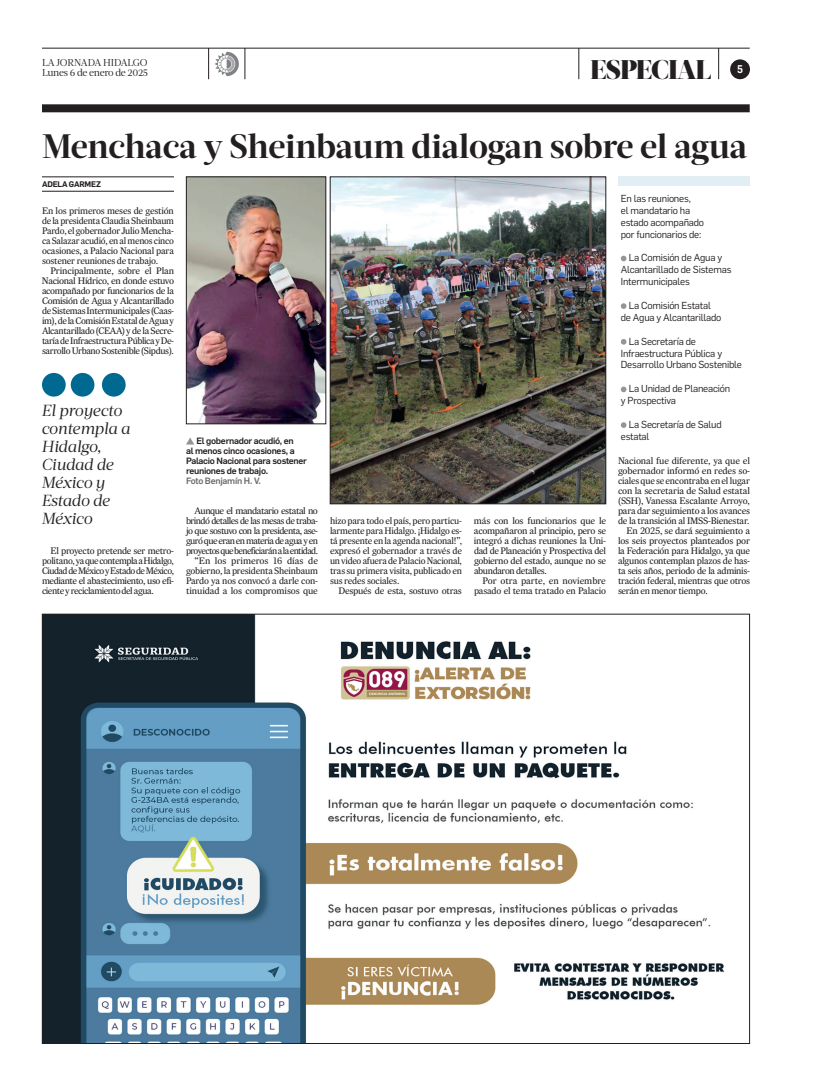
<style>
.page{position:relative;width:822px;height:1089px;background:#fff}
.page>*{position:absolute;margin:0;border:0;box-sizing:border-box;transform-origin:0 0}
.t1{font:700 33.9px "Acta Headline";letter-spacing:-.015em;color:#231f20}
.t2{font:900 27px "Acta Display";letter-spacing:-.02em;color:#231f20}
.t3{font:italic 16px/18px "Acta Deck";letter-spacing:-.015em;color:#231f20}
.t4{font:600 11px "Flama Semicond";color:#fff}
.t5{font:10px/11.9px "Flama";letter-spacing:-.02em;color:#231f20}
.t6{font:10px/10px "Acta Deck";letter-spacing:-.025em;color:#231f20}
.t7{font:9.5px/10px "Expresso Tx";letter-spacing:-.03em;color:#231f20;text-align:justify}
.t8{font:9.5px/10px "Expresso Tx";letter-spacing:-.05em;color:#231f20;text-align:right}
.t9{font:500 9px/10px "Flama";letter-spacing:-.03em;color:#231f20}
.t10{font:500 9px "Flama";letter-spacing:-.03em;color:#6c6d70}
.t11{font:600 8px "Flama";letter-spacing:-.02em;color:#231f20}
</style>
<div class="page">
<hr style="left:42px;top:177px;width:132px;height:1px;background:#231f20">
<hr style="left:42px;top:191px;width:132px;height:1px;background:#231f20">
<div style="left:42px;top:104px;width:708px;height:8px;background:#231f20"></div>
<hr style="left:42px;top:48px;width:708px;height:1px;background:#231f20">
<div style="left:730px;top:59px;width:20px;height:20px;background:#231f20;border-radius:50%"></div>
<hr style="left:208px;top:48px;width:1px;height:31px;background:#231f20">
<hr style="left:245px;top:48px;width:1px;height:31px;background:#231f20">
<hr style="left:579px;top:48px;width:1px;height:31px;background:#231f20">
<hr style="left:718px;top:48px;width:1px;height:31px;background:#231f20">
<svg style="left:214px;top:52px;width:25px;height:24px"></svg>
<img style="left:332px;top:179px;width:272px;height:323px">
<div style="left:330px;top:177px;width:276px;height:327px;border:1px solid #231f20"></div>
<img style="left:188px;top:179px;width:136px;height:243px">
<div style="left:186px;top:177px;width:140px;height:247px;border:1px solid #231f20"></div>
<svg style="left:186px;top:437px;width:8px;height:8px"></svg>
<div style="left:42px;top:373px;width:24px;height:24px;background:#006991;border-radius:50%"></div>
<div style="left:71px;top:373px;width:23px;height:24px;background:#006991;border-radius:50%"></div>
<div style="left:102px;top:373px;width:24px;height:24px;background:#006991;border-radius:50%"></div>
<div style="left:618px;top:176px;width:131px;height:10px;background:#e1eef4"></div>
<svg style="left:621px;top:256px;width:5px;height:5px"></svg>
<svg style="left:621px;top:303px;width:5px;height:6px"></svg>
<svg style="left:621px;top:339px;width:5px;height:6px"></svg>
<svg style="left:621px;top:387px;width:5px;height:5px"></svg>
<svg style="left:621px;top:422px;width:5px;height:6px"></svg>
<img style="left:44px;top:616px;width:681px;height:426px">
<p class="t6" style="left:42px;top:58px;width:108px">LA JORNADA HIDALGO<br>Lunes 6 de enero de 2025</p>
<h2 class="t2" style="left:591px;top:53px;width:122px">ESPECIAL</h2>
<p class="t4" style="left:737px;top:62px;width:7px">5</p>
<h1 class="t1" style="left:42px;top:126px;width:707px">Menchaca y Sheinbaum dialogan sobre el agua</h1>
<p class="t11" style="left:42px;top:178px;width:60px">ADELA GARMEZ</p>
<p class="t7" style="left:42px;top:206px;width:134px">En los primeros meses de gestión de la presidenta Claudia Sheinbaum Pardo, el gobernador Julio Mencha&shy;ca Salazar acudió, en al menos cinco ocasiones, a Palacio Nacional para sostener reuniones de trabajo.</p>
<p class="t7" style="left:42px;top:266px;width:134px;text-indent:9px">Principalmente, sobre el Plan Nacional Hídrico, en donde estuvo acompañado por funcionarios de la Comisión de Agua y Alcantarillado de Sistemas Intermunicipales (Caas&shy;im), de la Comisión Estatal de Agua y Alcantarillado (CEAA) y de la Secre&shy;taría de Infraestructura Pública y De&shy;sarrollo Urbano Sostenible (Sipdus).</p>
<h3 class="t3" style="left:41px;top:401px;width:90px">El proyecto contempla a<br>Hidalgo,<br>Ciudad de<br>México y<br>Estado de<br>México</h3>
<p class="t7" style="left:42px;top:546px;width:134px;text-indent:9px">El proyecto pretende ser metro&shy;politano, ya que contempla a Hidalgo, Ciudad de México y Estado de México, mediante el abastecimiento, uso efi&shy;ciente y reciclamiento del agua.</p>
<p class="t9" style="left:186px;top:435px;width:123px;text-indent:10px">El gobernador acudió, en<br>al menos cinco ocasiones, a<br>Palacio Nacional para sostener reuniones de trabajo.</p>
<p class="t10" style="left:186px;top:474px;width:77px">Foto Benjamín H. V.</p>
<p class="t8" style="left:186px;top:506px;width:134px">Aunque el mandatario estatal no brindó detalles de las mesas de traba&shy;jo que sostuvo con la presidenta, ase&shy;guró que eran en materia de agua y en proyectos que beneficiarán a la entidad. “En los primeros 16 días de gobierno, la presidenta Sheinbaum Pardo ya nos convocó a darle con&shy;tinuidad a los compromisos que</p>
<p class="t7" style="left:330px;top:516px;width:134px">hizo para todo el país, pero particu&shy;larmente para Hidalgo. ¡Hidalgo es&shy;tá presente en la agenda nacional!”, expresó el gobernador a través de un video afuera de Palacio Nacional, tras su primera visita, publicado en sus redes sociales.</p>
<p class="t7" style="left:339px;top:586px;width:125px">Después de esta, sostuvo otras</p>
<p class="t7" style="left:474px;top:516px;width:134px">más con los funcionarios que le acompañaron al principio, pero se integró a dichas reuniones la Uni&shy;dad de Planeación y Prospectiva del gobierno del estado, aunque no se abundaron detalles.</p>
<p class="t7" style="left:474px;top:576px;width:133px;text-align:right">Por otra parte, en noviembre pasado el tema tratado en Palacio</p>
<p class="t5" style="left:621px;top:192px;width:85px">En las reuniones,<br>el mandatario ha estado acompañado por funcionarios de:</p>
<p class="t5" style="left:621px;top:251px;width:112px;text-indent:8px">La Comisión de Agua y<br>Alcantarillado de Sistemas<br>Intermunicipales</p>
<p class="t5" style="left:621px;top:299px;width:102px;text-align:center">La Comisión Estatal<br>de Agua y Alcantarillado</p>
<p class="t5" style="left:621px;top:335px;width:123px;text-indent:8px">La Secretaría de<br>Infraestructura Pública y<br>Desarrollo Urbano Sostenible</p>
<p class="t5" style="left:621px;top:382px;width:111px;text-indent:8px">La Unidad de Planeación y Prospectiva</p>
<p class="t5" style="left:621px;top:418px;width:102px;text-indent:8px">La Secretaría de Salud estatal</p>
<p class="t7" style="left:618px;top:456px;width:133px">Nacional fue diferente, ya que el</p>
<p class="t7" style="left:618px;top:466px;width:134px">gobernador informó en redes so-</p>
<p class="t7" style="left:618px;top:476px;width:133px">ciales que se encontraba en el lugar</p>
<p class="t7" style="left:618px;top:486px;width:134px">con la secretaria de Salud estatal</p>
<p class="t7" style="left:618px;top:496px;width:133px">(SSH), Vanessa Escalante Arroyo,</p>
<p class="t7" style="left:618px;top:506px;width:134px">para dar seguimiento a los avances</p>
<p class="t7" style="left:618px;top:516px;width:133px">de la transición al IMSS-Bienestar.</p>
<p class="t7" style="left:627px;top:526px;width:125px">En 2025, se dará seguimiento a</p>
<p class="t7" style="left:618px;top:536px;width:134px">los seis proyectos planteados por</p>
<p class="t7" style="left:618px;top:546px;width:134px">la Federación para Hidalgo, ya que</p>
<p class="t7" style="left:618px;top:556px;width:134px">algunos contemplan plazos de has-</p>
<p class="t7" style="left:618px;top:566px;width:134px">ta seis años, periodo de la adminis-</p>
<p class="t7" style="left:618px;top:576px;width:134px">tración federal, mientras que otros</p>
<p class="t7" style="left:618px;top:586px;width:91px">serán en menor tiempo.</p>
</div>
